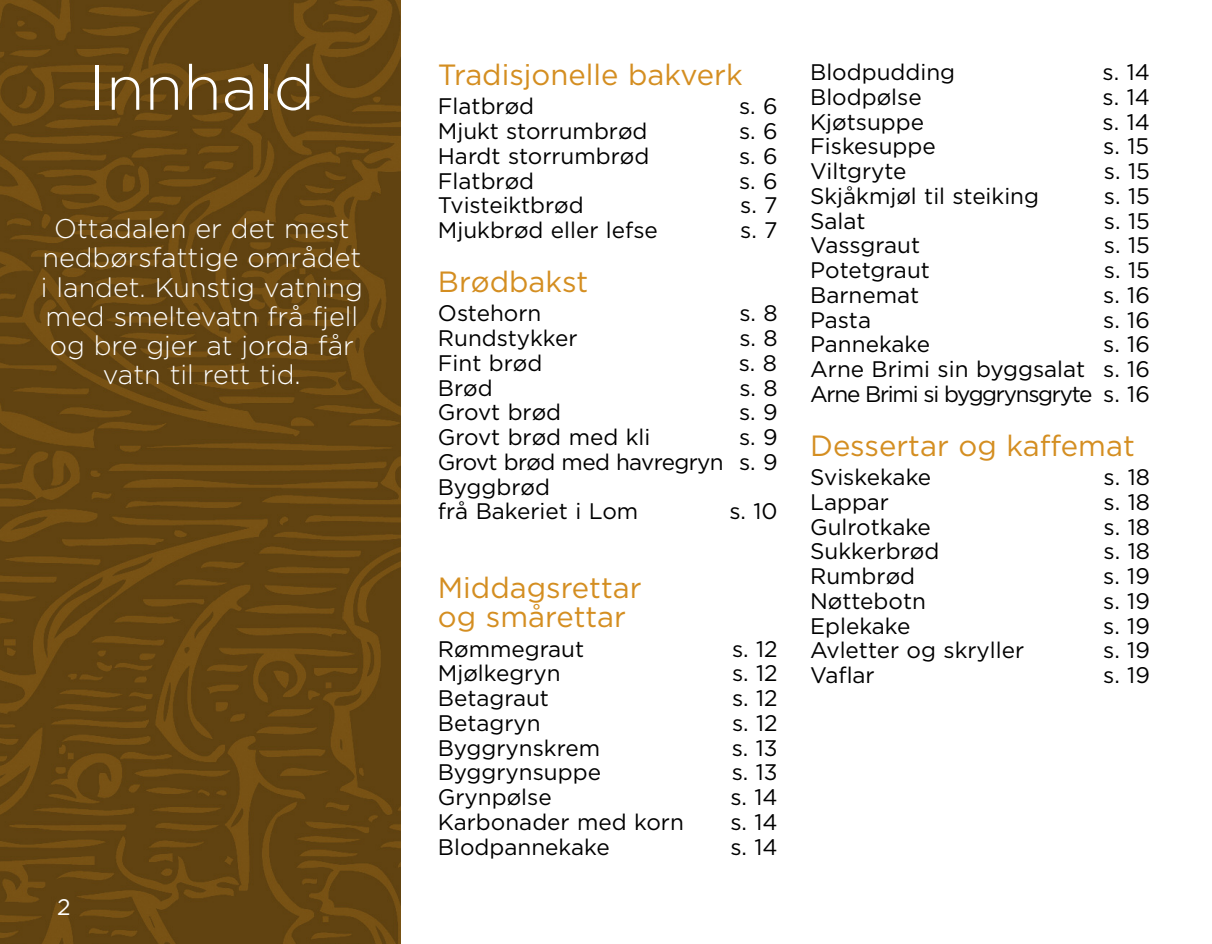
<style>
.page{position:relative;width:1212px;height:944px;background:#fff}
.page>*{position:absolute;margin:0;border:0;box-sizing:border-box;transform-origin:0 0}
.t1{font:300 63px "Gotham Pro";color:#fff}
.t2{font:29.25px/29.2px "Gotham Pro";color:#d48e21}
.t3{font:300 27px/29.2px "Gotham Pro";color:#fff;text-align:center}
.t4{font:22.5px/24.8px "Gotham Pro";color:#000;text-align:justify}
.t5{font:22.5px/24.8px "Gotham Pro";letter-spacing:-.025em;color:#000}
.t6{font:22.5px "Gotham Pro";color:#fff}
</style>
<div class="page">
<img style="left:0;top:0;width:400px;height:944px">
<h1 class="t1" style="left:89px;top:51px;width:228px">Innhald</h1>
<p class="t3" style="left:41px;top:214px;width:324px">Ottadalen er det mest nedbørsfattige området i landet. Kunstig vatning med smeltevatn frå fjell og bre gjer at jorda får vatn til rett tid.</p>
<p class="t6" style="left:57px;top:894px;width:15px">2</p>
<h2 class="t2" style="left:438px;top:60px;width:306px">Tradisjonelle bakverk</h2>
<p class="t4" style="left:438px;top:94px;width:98px">Flatbrød</p>
<p class="t4" style="left:739px;top:94px;width:40px">s. 6</p>
<p class="t4" style="left:438px;top:119px;width:211px">Mjukt storrumbrød</p>
<p class="t4" style="left:739px;top:119px;width:40px">s. 6</p>
<p class="t4" style="left:438px;top:144px;width:213px">Hardt storrumbrød</p>
<p class="t4" style="left:739px;top:144px;width:40px">s. 6</p>
<p class="t4" style="left:438px;top:168px;width:98px">Flatbrød</p>
<p class="t4" style="left:739px;top:168px;width:40px">s. 6</p>
<p class="t4" style="left:438px;top:193px;width:147px">Tvisteiktbrød</p>
<p class="t4" style="left:740px;top:193px;width:39px">s. 7</p>
<p class="t4" style="left:438px;top:218px;width:222px">Mjukbrød eller lefse</p>
<p class="t4" style="left:740px;top:218px;width:39px">s. 7</p>
<h2 class="t2" style="left:438px;top:267px;width:152px">Brødbakst</h2>
<p class="t4" style="left:438px;top:301px;width:105px">Ostehorn</p>
<p class="t4" style="left:739px;top:301px;width:40px">s. 8</p>
<p class="t4" style="left:438px;top:326px;width:141px">Rundstykker</p>
<p class="t4" style="left:739px;top:326px;width:40px">s. 8</p>
<p class="t4" style="left:438px;top:351px;width:106px">Fint brød</p>
<p class="t4" style="left:739px;top:351px;width:40px">s. 8</p>
<p class="t4" style="left:438px;top:375px;width:56px">Brød</p>
<p class="t4" style="left:739px;top:375px;width:40px">s. 8</p>
<p class="t4" style="left:438px;top:400px;width:125px">Grovt brød</p>
<p class="t4" style="left:739px;top:400px;width:40px">s. 9</p>
<p class="t4" style="left:438px;top:425px;width:214px">Grovt brød med kli</p>
<p class="t5" style="left:438px;top:425px;width:341px;text-indent:301px">s. 9<br>Grovt brød med havregryn s. 9<br>Byggbrød<br>frå Bakeriet i Lom</p>
<p class="t4" style="left:729px;top:499px;width:50px">s. 10</p>
<h2 class="t2" style="left:438px;top:573px;width:205px">Middagsrettar og smårettar</h2>
<p class="t4" style="left:438px;top:636px;width:148px">Rømmegraut</p>
<p class="t4" style="left:732px;top:636px;width:47px">s. 12</p>
<p class="t4" style="left:438px;top:661px;width:124px">Mjølkegryn</p>
<p class="t4" style="left:732px;top:661px;width:47px">s. 12</p>
<p class="t4" style="left:438px;top:686px;width:113px">Betagraut</p>
<p class="t4" style="left:732px;top:686px;width:47px">s. 12</p>
<p class="t4" style="left:438px;top:711px;width:104px">Betagryn</p>
<p class="t4" style="left:732px;top:711px;width:47px">s. 12</p>
<p class="t4" style="left:438px;top:735px;width:164px">Byggrynskrem</p>
<p class="t4" style="left:732px;top:735px;width:47px">s. 13</p>
<p class="t4" style="left:438px;top:760px;width:165px">Byggrynsuppe</p>
<p class="t4" style="left:732px;top:760px;width:47px">s. 13</p>
<p class="t4" style="left:438px;top:785px;width:115px">Grynpølse</p>
<p class="t4" style="left:730px;top:785px;width:49px">s. 14</p>
<p class="t4" style="left:438px;top:810px;width:248px">Karbonader med korn</p>
<p class="t4" style="left:730px;top:810px;width:49px">s. 14</p>
<p class="t4" style="left:438px;top:834px;width:173px">Blodpannekake</p>
<p class="t4" style="left:730px;top:834px;width:49px">s. 14</p>
<p class="t4" style="left:810px;top:60px;width:147px">Blodpudding</p>
<p class="t4" style="left:1102px;top:60px;width:49px">s. 14</p>
<p class="t4" style="left:810px;top:85px;width:113px">Blodpølse</p>
<p class="t4" style="left:1102px;top:85px;width:49px">s. 14</p>
<p class="t4" style="left:810px;top:110px;width:115px">Kjøtsuppe</p>
<p class="t4" style="left:1102px;top:110px;width:49px">s. 14</p>
<p class="t4" style="left:810px;top:134px;width:127px">Fiskesuppe</p>
<p class="t4" style="left:1103px;top:134px;width:47px">s. 15</p>
<p class="t4" style="left:810px;top:159px;width:98px">Viltgryte</p>
<p class="t4" style="left:1104px;top:159px;width:47px">s. 15</p>
<p class="t4" style="left:810px;top:184px;width:230px">Skjåkmjøl til steiking</p>
<p class="t4" style="left:1104px;top:184px;width:47px">s. 15</p>
<p class="t4" style="left:810px;top:209px;width:57px">Salat</p>
<p class="t4" style="left:1104px;top:209px;width:47px">s. 15</p>
<p class="t4" style="left:810px;top:233px;width:111px">Vassgraut</p>
<p class="t4" style="left:1104px;top:233px;width:47px">s. 15</p>
<p class="t4" style="left:810px;top:258px;width:121px">Potetgraut</p>
<p class="t4" style="left:1104px;top:258px;width:47px">s. 15</p>
<p class="t4" style="left:810px;top:283px;width:111px">Barnemat</p>
<p class="t4" style="left:1103px;top:283px;width:48px">s. 16</p>
<p class="t4" style="left:810px;top:308px;width:62px">Pasta</p>
<p class="t4" style="left:1103px;top:308px;width:48px">s. 16</p>
<p class="t4" style="left:810px;top:332px;width:122px">Pannekake</p>
<p class="t4" style="left:810px;top:332px;width:341px;text-indent:293px">s. 16<br>Arne Brimi sin byggsalat s. 16<br>Arne Brimi si byggrynsgryte s. 16</p>
<h2 class="t2" style="left:810px;top:431px;width:326px">Dessertar og kaffemat</h2>
<p class="t4" style="left:810px;top:465px;width:123px">Sviskekake</p>
<p class="t4" style="left:1103px;top:465px;width:48px">s. 18</p>
<p class="t4" style="left:810px;top:490px;width:80px">Lappar</p>
<p class="t4" style="left:1103px;top:490px;width:48px">s. 18</p>
<p class="t4" style="left:810px;top:515px;width:122px">Gulrotkake</p>
<p class="t4" style="left:1103px;top:515px;width:48px">s. 18</p>
<p class="t4" style="left:810px;top:539px;width:131px">Sukkerbrød</p>
<p class="t4" style="left:1103px;top:539px;width:48px">s. 18</p>
<p class="t4" style="left:810px;top:564px;width:107px">Rumbrød</p>
<p class="t4" style="left:1103px;top:564px;width:48px">s. 19</p>
<p class="t4" style="left:810px;top:589px;width:117px">Nøttebotn</p>
<p class="t4" style="left:1103px;top:589px;width:48px">s. 19</p>
<p class="t4" style="left:810px;top:614px;width:102px">Eplekake</p>
<p class="t4" style="left:1103px;top:614px;width:48px">s. 19</p>
<p class="t4" style="left:810px;top:638px;width:216px">Avletter og skryller</p>
<p class="t4" style="left:1103px;top:638px;width:48px">s. 19</p>
<p class="t4" style="left:810px;top:663px;width:66px">Vaflar</p>
<p class="t4" style="left:1103px;top:663px;width:48px">s. 19</p>
</div>
